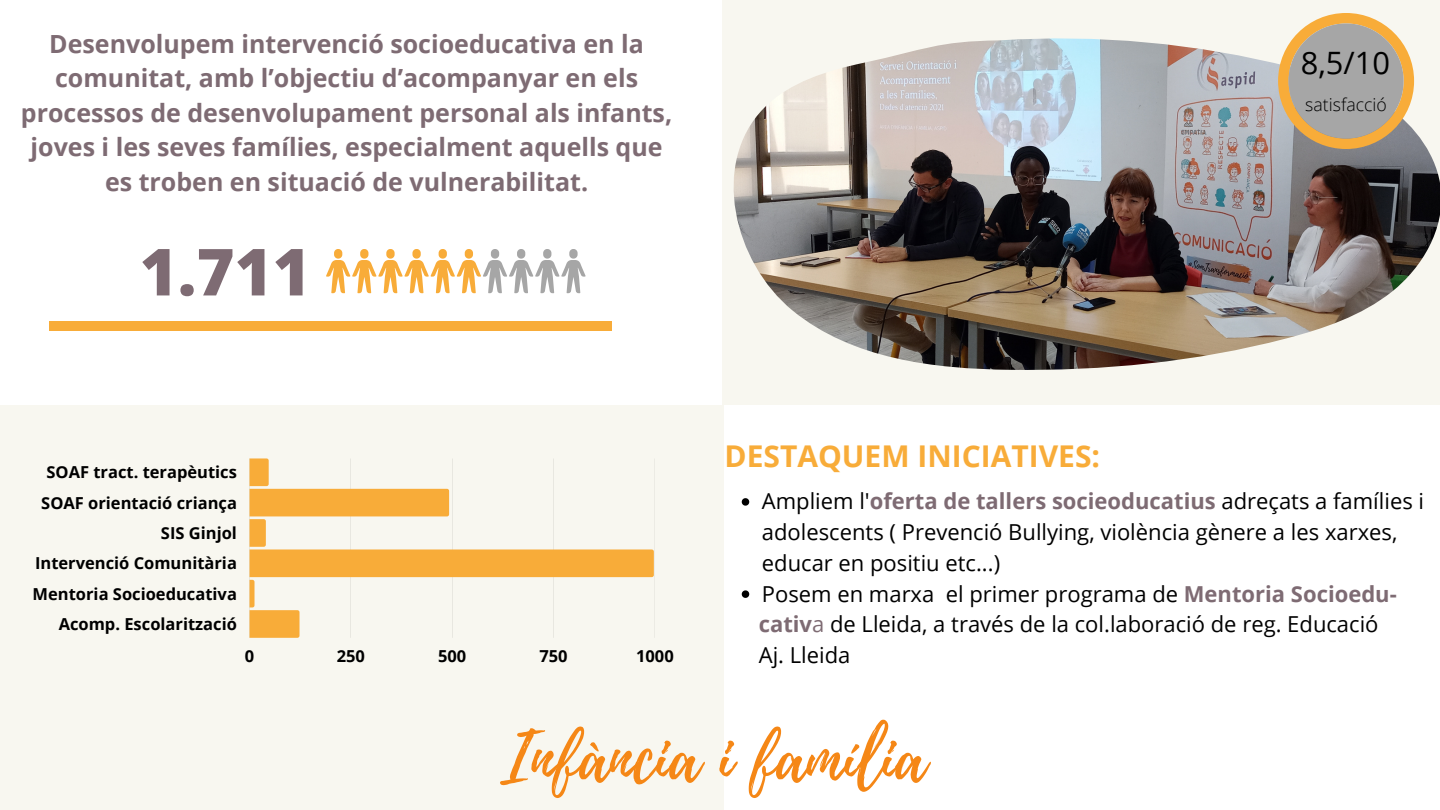
<style>
.page{position:relative;width:1440px;height:810px;background:#f8f7f0}
.page>*{position:absolute;margin:0;border:0;box-sizing:border-box;transform-origin:0 0}
.t1{font:70px "Playlist Script";color:#f58716}
.t2{font:800 65px "Open Sans";color:#7e6b73}
.t3{font:30.8px "Open Sans";color:#000}
.t4{font:700 30px "Open Sans";color:#f8ac39}
.t5{font:700 25px/34.5px "Open Sans";color:#7e6b73;text-align:center}
.t6{font:22px/30.8px "Open Sans";color:#000}
.t7{font:300 17.7px "Open Sans";color:#000}
.t8{font:700 16.5px "Open Sans";color:#000}
.s1{font-weight:700;color:#7e6b73}
.s2{color:#7e6b73}
</style>
<div class="page">
<svg style="left:249px;top:458px;width:406px;height:180px"></svg>
<svg style="left:266px;top:458px;width:3px;height:28px"></svg>
<svg style="left:447px;top:489px;width:2px;height:27px"></svg>
<svg style="left:264px;top:519px;width:2px;height:28px"></svg>
<svg style="left:652px;top:549px;width:2px;height:28px"></svg>
<svg style="left:252px;top:580px;width:3px;height:27px"></svg>
<svg style="left:297px;top:610px;width:3px;height:28px"></svg>
<div style="left:724px;top:405px;width:716px;height:405px;background:#fff"></div>
<div style="left:0;top:0;width:722px;height:405px;background:#fff"></div>
<div style="left:50px;top:321px;width:562px;height:10px;background:#f8ac39"></div>
<svg style="left:326px;top:249px;width:91px;height:44px"></svg>
<svg style="left:483px;top:249px;width:90px;height:44px"></svg>
<img style="left:734px;top:38px;width:706px;height:332px">
<svg style="left:742px;top:498px;width:7px;height:8px"></svg>
<svg style="left:742px;top:590px;width:7px;height:8px"></svg>
<svg style="left:1278px;top:13px;width:136px;height:136px"></svg>
<div style="left:1289px;top:23px;width:115px;height:116px;background:#a6a6a6;border-radius:50%"></div>
<p class="t5" style="left:21px;top:26px;width:653px">Desenvolupem intervenció socioeducativa en la comunitat, amb l’objectiu d’acompanyar en els processos de desenvolupament personal als infants, joves i les seves famílies, especialment aquells que es troben en situació de vulnerabilitat.</p>
<p class="t2" style="left:140px;top:226px;width:173px">1.711</p>
<p class="t3" style="left:1301px;top:41px;width:91px">8,5/10</p>
<p class="t7" style="left:1305px;top:92px;width:83px">satisfacció</p>
<p class="t8" style="left:47px;top:461px;width:192px">SOAF tract. terapèutics</p>
<p class="t8" style="left:41px;top:491px;width:197px">SOAF orientació criança</p>
<p class="t8" style="left:161px;top:521px;width:78px">SIS Ginjol</p>
<p class="t8" style="left:35px;top:552px;width:203px">Intervenció Comunitària</p>
<p class="t8" style="left:33px;top:582px;width:206px">Mentoria Socioeducativa</p>
<p class="t8" style="left:59px;top:612px;width:180px">Acomp. Escolarització</p>
<p class="t8" style="left:245px;top:644px;width:11px">0</p>
<p class="t8" style="left:337px;top:644px;width:30px">250</p>
<p class="t8" style="left:438px;top:644px;width:30px">500</p>
<p class="t8" style="left:539px;top:644px;width:30px">750</p>
<p class="t8" style="left:636px;top:644px;width:39px">1000</p>
<p class="t4" style="left:724px;top:435px;width:377px">DESTAQUEM INICIATIVES:</p>
<p class="t6" style="left:762px;top:485px;width:664px">Ampliem l'<span class="s1">oferta de tallers socieoducatius</span> adreçats a famílies i adolescents ( Prevenció Bullying, violència gènere a les xarxes, educar en positiu etc...)</p>
<p class="t6" style="left:762px;top:578px;width:636px">Posem en marxa el primer programa de <span class="s1">Mentoria Socioedu-</span></p>
<p class="t6" style="left:759px;top:608px;width:621px"><span class="s1">cativ</span><span class="s2">a</span> de Lleida, a través de la col.laboració de reg. Educació</p>
<p class="t6" style="left:759px;top:639px;width:93px">Aj. Lleida</p>
<p class="t1" style="left:500px;top:708px;width:427px">Infància i família</p>
</div>
